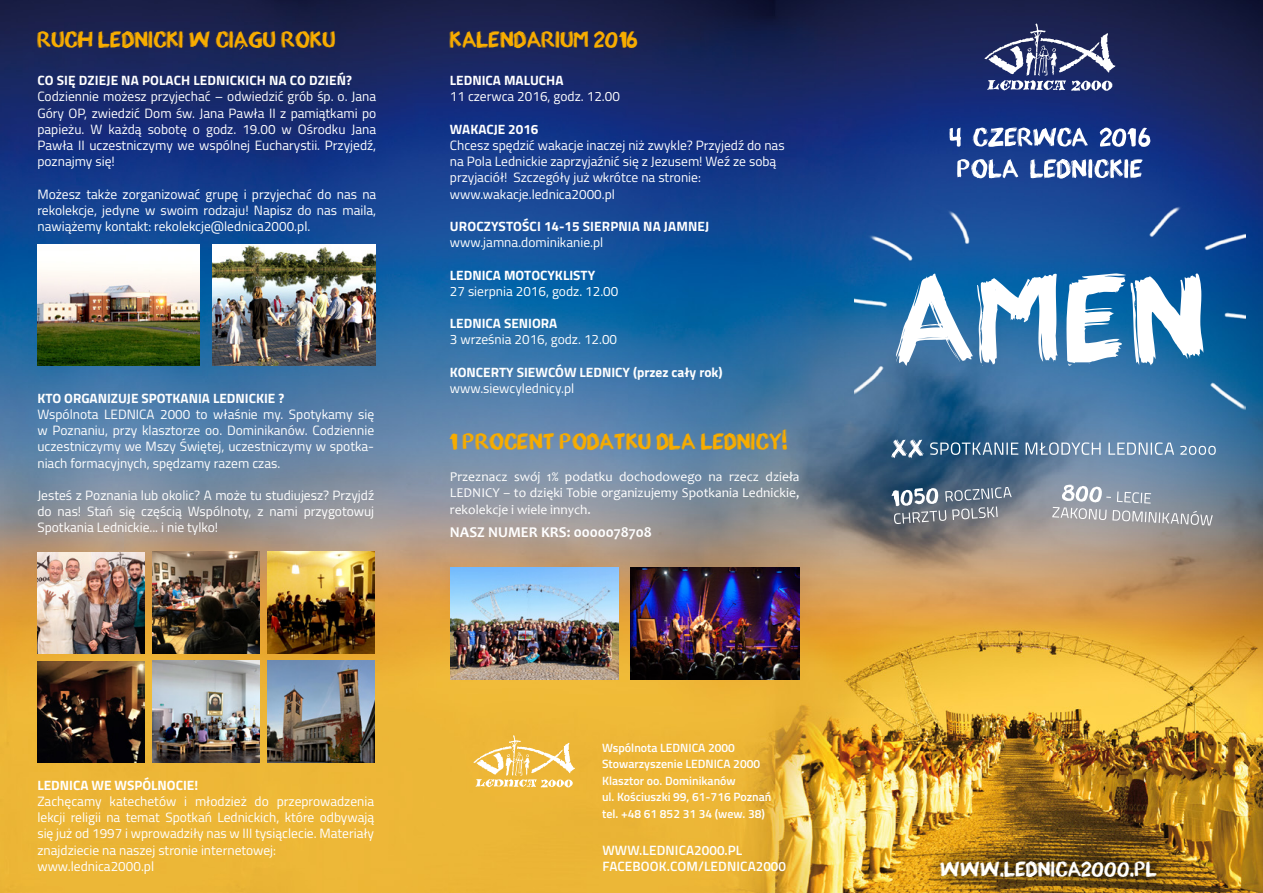
<style>
.page{position:relative;width:1263px;height:893px;background:#fff}
.page>*{position:absolute;margin:0;border:0;box-sizing:border-box;transform-origin:0 0}
.t1{font:21px "appopaint";color:#f7ac00}
.t2{font:19.5px "appopaint";color:#fff}
.t3{font:700 15px "Candara";color:#fff}
.t4{font:13.5px/16.2px "Titillium";color:#fff;text-align:justify}
.t5{font:700 13.5px "Titillium";color:#fff}
.t6{font:13.5px/16.2px "Candara";color:#fff;text-align:justify}
.t7{font:600 13.5px/16.5px "Titillium";letter-spacing:.01em;color:#fff}
.t8{font:600 12px/16.5px "Titillium";color:#fff}
</style>
<div class="page">
<img style="left:0;top:0;width:1263px;height:893px">
<img style="left:37px;top:552px;width:107px;height:102px">
<svg style="left:984px;top:24px;width:131px;height:67px"></svg>
<svg style="left:949px;top:127px;width:201px;height:20px"></svg>
<svg style="left:957px;top:159px;width:186px;height:20px"></svg>
<svg style="left:891px;top:439px;width:33px;height:19px"></svg>
<svg style="left:930px;top:442px;width:286px;height:13px;background:#7695b1"></svg>
<svg style="left:1052px;top:484px;width:161px;height:41px;background:#9ba2ad"></svg>
<svg style="left:891px;top:487px;width:121px;height:37px;background:#7b8591"></svg>
<img style="left:153px;top:552px;width:107px;height:102px">
<svg style="left:473px;top:735px;width:102px;height:52px;background:#f1c766"></svg>
<img style="left:450px;top:568px;width:169px;height:111px">
<img style="left:631px;top:568px;width:168px;height:111px">
<img style="left:37px;top:245px;width:163px;height:121px">
<img style="left:855px;top:203px;width:390px;height:214px">
<svg style="left:896px;top:273px;width:307px;height:93px"></svg>
<svg style="left:239px;top:44px;width:5px;height:6px"></svg>
<img style="left:213px;top:245px;width:162px;height:121px">
<img style="left:268px;top:552px;width:106px;height:102px">
<img style="left:37px;top:661px;width:107px;height:102px">
<img style="left:153px;top:661px;width:107px;height:102px">
<img style="left:268px;top:661px;width:106px;height:102px">
<div style="left:927px;top:844px;width:251px;height:49px;background:#000;opacity:.58"></div>
<h1 class="t1" style="left:37px;top:27px;width:300px">RUCH LEDNICKI W CIAGU ROKU</h1>
<p class="t5" style="left:37px;top:70px;width:316px">CO SIĘ DZIEJE NA POLACH LEDNICKICH NA CO DZIEŃ?</p>
<p class="t4" style="left:37px;top:88px;width:340px">Codziennie możesz przyjechać – odwiedzić grób śp. o. Jana Góry OP, zwiedzić Dom św. Jana Pawła II z pamiątkami po papieżu. W każdą sobotę o godz. 19.00 w Ośrodku Jana Pawła II uczestniczymy we wspólnej Eucharystii. Przyjedź, poznajmy się!</p>
<p class="t4" style="left:37px;top:185px;width:340px">Możesz także zorganizować grupę i przyjechać do nas na rekolekcje, jedyne w swoim rodzaju! Napisz do nas maila, nawiążemy kontakt: rekolekcje@lednica2000.pl.</p>
<p class="t5" style="left:37px;top:388px;width:248px">KTO ORGANIZUJE SPOTKANIA LEDNICKIE ?</p>
<p class="t4" style="left:37px;top:406px;width:338px">Wspólnota LEDNICA 2000 to właśnie my. Spotykamy się w Poznaniu, przy klasztorze oo. Dominikanów. Codziennie uczestniczymy we Mszy Świętej, uczestniczymy w spotka&shy;niach formacyjnych, spędzamy razem czas.</p>
<p class="t4" style="left:37px;top:487px;width:338px">Jesteś z Poznania lub okolic? A może tu studiujesz? Przyjdź do nas! Stań się częścią Wspólnoty, z nami przygotowuj Spotkania Lednickie... i nie tylko!</p>
<h1 class="t1" style="left:450px;top:27px;width:190px">KALENDARIUM 2016</h1>
<p class="t5" style="left:450px;top:70px;width:115px">LEDNICA MALUCHA</p>
<p class="t4" style="left:450px;top:88px;width:172px">11 czerwca 2016, godz. 12.00</p>
<p class="t5" style="left:450px;top:119px;width:90px">WAKACJE 2016</p>
<p class="t4" style="left:450px;top:136px;width:336px;text-align:left">Chcesz spędzić wakacje inaczej niż zwykle? Przyjedź do nas na Pola Lednickie zaprzyjaźnić się z Jezusem! Weź ze sobą przyjaciół! Szczegóły już wkrótce na stronie: www.wakacje.lednica2000.pl</p>
<p class="t5" style="left:450px;top:216px;width:261px">UROCZYSTOŚCI 14-15 SIERPNIA NA JAMNEJ</p>
<p class="t4" style="left:450px;top:234px;width:155px">www.jamna.dominikanie.pl</p>
<p class="t5" style="left:450px;top:264px;width:147px">LEDNICA MOTOCYKLISTY</p>
<p class="t4" style="left:450px;top:282px;width:170px">27 sierpnia 2016, godz. 12.00</p>
<p class="t5" style="left:450px;top:313px;width:109px">LEDNICA SENIORA</p>
<p class="t4" style="left:450px;top:331px;width:169px">3 września 2016, godz. 12.00</p>
<p class="t5" style="left:450px;top:362px;width:274px">KONCERTY SIEWCÓW LEDNICY (przez cały rok)</p>
<p class="t4" style="left:450px;top:379px;width:126px">www.siewcylednicy.pl</p>
<h1 class="t1" style="left:450px;top:430px;width:339px">1 PROCENT PODATKU DLA LEDNICY!</h1>
<p class="t6" style="left:450px;top:468px;width:351px">Przeznacz swój 1% podatku dochodowego na rzecz dzieła LEDNICY – to dzięki Tobie organizujemy Spotkania Lednickie, rekolekcje i wiele innych.</p>
<p class="t3" style="left:450px;top:522px;width:203px">NASZ NUMER KRS: 0000078708</p>
<p class="t5" style="left:37px;top:775px;width:162px">LEDNICA WE WSPÓLNOCIE!</p>
<p class="t4" style="left:37px;top:792px;width:338px;text-align:left">Zachęcamy katechetów i młodzież do przeprowadzenia lekcji religii na temat Spotkań Lednickich, które odbywają się już od 1997 i wprowadziły nas w III tysiąclecie. Materiały znajdziecie na naszej stronie internetowej: www.lednica2000.pl</p>
<p class="t8" style="left:602px;top:739px;width:171px">Wspólnota LEDNICA 2000<br>Stowarzyszenie LEDNICA 2000<br>Klasztor oo. Dominikanów<br>ul. Kościuszki 99, 61-716 Poznań tel. +48 61 852 31 34 (wew. 38)</p>
<p class="t7" style="left:602px;top:841px;width:185px">WWW.LEDNICA2000.PL<br>FACEBOOK.COM/LEDNICA2000</p>
<h2 class="t2" style="left:940px;top:857px;width:219px">WWW.LEDNICA2000.PL</h2>
</div>
